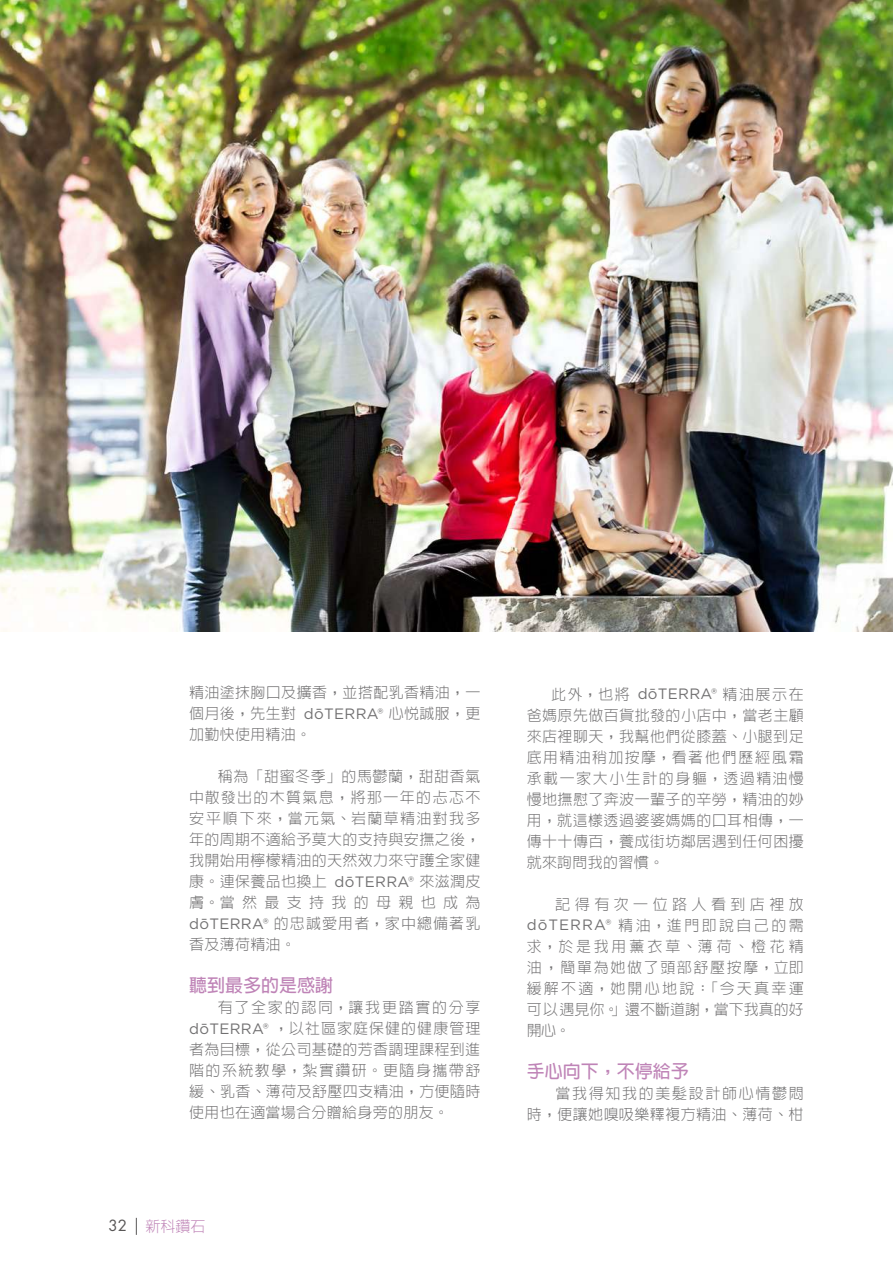
<style>
.page{position:relative;width:893px;height:1263px;background:#fff}
.page>*{position:absolute;margin:0;border:0;box-sizing:border-box;transform-origin:0 0}
.t1{font:700 18px "AR Hei B5";color:#bf84b7}
.t2{font:300 15px/21px "AR Hei B5";letter-spacing:.03em;color:#717071;text-align:justify}
.t3{font:300 15px/20.7px "AR Hei B5";letter-spacing:.11em;color:#717071;text-align:right}
.t4{font:300 15px "AR Hei B5";color:#bf84b7}
.s1{font-family:"Gotham";font-weight:400}
.s2{font-family:"Adobe Ming Std"}
.s3{font-family:"Futura Std";font-weight:400;color:#595757}
</style>
<div class="page">
<svg style="left:136px;top:1218px;width:1px;height:17px"></svg>
<img style="left:0;top:0;width:893px;height:632px">
<p class="t2" style="left:189px;top:682px;width:293px">精油塗抹胸口及擴香，並搭配乳香精油，一個月後，先生對 <span class="s1">dōTERRA®</span> 心悅誠服，更加勤快使用精油<span class="s2">︒</span></p>
<p class="t2" style="left:189px;top:766px;width:293px;text-indent:29px">稱為「甜蜜冬季」的馬鬱蘭，甜甜香氣中散發出的木質氣息，將那一年的忐忑不安平順下來，當元氣、岩蘭草精油對我多年的周期不適給予莫大的支持與安撫之後，我開始用檸檬精油的天然效力來守護全家健康<span class="s2">︒</span>連保養品也換上 <span class="s1">dōTERRA®</span> 來滋潤皮膚。當然最支持我的母親也成為<span class="s1">dōTERRA®</span> 的忠誠愛用者，家中總備著乳香及薄荷精油<span class="s2">︒</span></p>
<p class="t1" style="left:189px;top:976px;width:145px">聽到最多的是感謝</p>
<p class="t2" style="left:189px;top:997px;width:293px;text-indent:29px">有了全家的認同，讓我更踏實的分享<span class="s1">dōTERRA®</span> ，以社區家庭保健的健康管理者為目標，從公司基礎的芳香調理課程到進階的系統教學，紮實鑽研<span class="s2">︒</span>更隨身攜帶舒緩、乳香、薄荷及舒壓四支精油，方便隨時使用也在適當場合分贈給身旁的朋友<span class="s2">︒</span></p>
<p class="t4" style="left:109px;top:1218px;width:98px"><span class="s3">32</span> 新科鑽石</p>
<p class="t2" style="left:527px;top:684px;width:279px;text-indent:24px">此外，也將 <span class="s1">dōTERRA®</span> 精油展示在爸媽原先做百貨批發的小店中，當老主顧來店裡聊天，我幫他們從膝蓋、小腿到足底用精油稍加按摩，看著他們歷經風霜承載一家大小生計的身軀，透過精油慢慢地撫慰了奔波一輩子的辛勞，精油的妙用，就這樣透過婆婆媽媽的口耳相傳，一傳十十傳百，養成街坊鄰居遇到任何困擾就來詢問我的習慣<span class="s2">︒</span></p>
<p class="t2" style="left:527px;top:894px;width:279px;text-indent:29px">記得有次一位路人看到店裡放<span class="s1">dōTERRA®</span> 精油，進門即說自己的需求，於是我用薰衣草、薄荷、橙花精油，簡單為她做了頭部舒壓按摩，立即緩解不適，她開心地說：「今天真幸運可以遇見你。」還不斷道謝，當下我真的好開心<span class="s2">︒</span></p>
<p class="t1" style="left:527px;top:1062px;width:163px">手心向下，不停給予</p>
<p class="t3" style="left:527px;top:1083px;width:279px">當我得知我的美髮設計師心情鬱悶<br>時，便讓她嗅吸樂釋複方精油、薄荷、柑</p>
</div>
